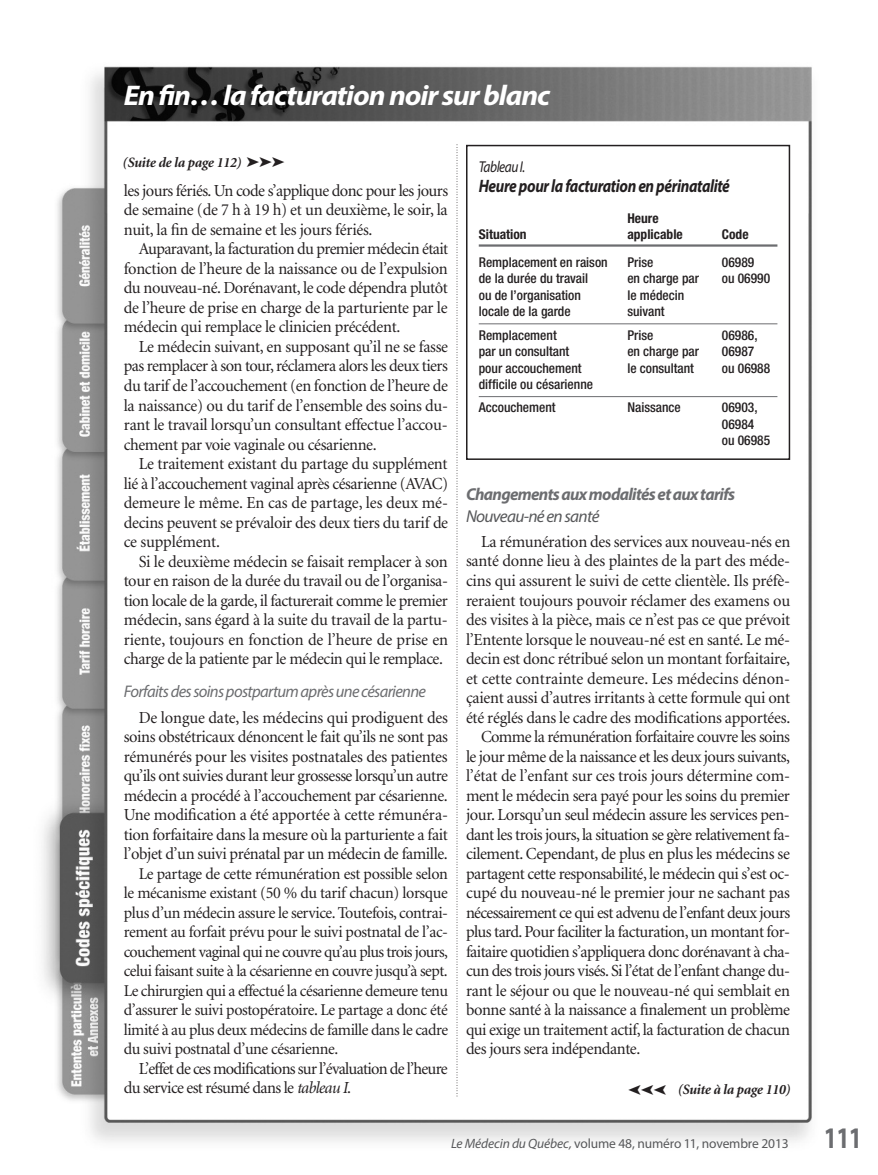
<style>
.page{position:relative;width:878px;height:1175px;background:#fff}
.page>*{position:absolute;margin:0;border:0;box-sizing:border-box;transform-origin:0 0}
.t1{font:700 30px "Myriad Pro";color:#6c6d70;scale:.8 1}
.t2{font:italic 700 28.5px "Myriad Pro";letter-spacing:-.035em;color:#fff;scale:1.05 1}
.t3{font:italic 700 18px "Myriad Pro";letter-spacing:-.025em;color:#231f20;scale:.85 1}
.t4{font:italic 700 17.25px "Myriad Pro";letter-spacing:-.04em;color:#6c6d70}
.t5{font:italic 17.25px "Myriad Pro";letter-spacing:-.04em;color:#57585a}
.t6{font:16.8px/19.5px "Minion";letter-spacing:-.025em;color:#231f20;text-align:justify}
.t7{font:16.8px/19.5px "Minion";letter-spacing:-.045em;color:#231f20}
.t8{font:italic 16.8px "Myriad Pro";letter-spacing:-.04em;color:#6c6d70}
.t9{font:16.8px "Minion";color:#231f20}
.t10{font:16.5px/19.5px "Minion";letter-spacing:-.025em;color:#231f20;text-align:justify}
.t11{font:italic 15.75px "Myriad Pro";letter-spacing:-.035em;color:#231f20;scale:.85 1}
.t12{font:italic 700 14.25px "Minion";letter-spacing:-.02em;color:#231f20}
.t13{font:14.25px "Zapf Dingbats";color:#231f20}
.t14{font:500 condensed 13.5px/16.5px "Helvetica Neue";color:#231f20}
.t15{font:13.5px "Myriad Pro";letter-spacing:-.01em;color:#57585a}
.t16{font:700 condensed 13.5px "Helvetica Neue";color:#231f20}
.s1{font-style:italic}
</style>
<div class="page">
<img style="left:43px;top:66px;width:769px;height:1076px">
<svg style="left:456px;top:145px;width:1px;height:952px"></svg>
<div style="left:122px;top:154px;width:320px;height:18px;background:#fff"></div>
<div style="left:466px;top:146px;width:323px;height:313px;background:#fff"></div>
<div style="left:466px;top:145px;width:324px;height:315px;border:2px solid #231f20"></div>
<hr style="left:478px;top:244px;width:299px;height:3px;background:#6c6d70">
<hr style="left:478px;top:323px;width:299px;height:1px;background:#6c6d70">
<hr style="left:478px;top:396px;width:299px;height:1px;background:#6c6d70">
<h2 class="t2" style="left:124px;top:84px;width:407px">En fin… la facturation noir sur blanc</h2>
<p class="t12" style="left:122px;top:157px;width:164px">(Suite de la page 112) ➤➤➤</p>
<p class="t6" style="left:124px;top:182px;width:326px">les jours fériés. Un code s’applique donc pour les jours de semaine (de 7 h à 19 h) et un deuxième, le soir, la nuit, la fin de semaine et les jours fériés.</p>
<p class="t6" style="left:124px;top:240px;width:326px;text-indent:15px">Auparavant, la facturation du premier médecin était fonction de l’heure de la naissance ou de l’expulsion du nouveau-né. Dorénavant, le code dépendra plutôt de l’heure de prise en charge de la parturiente par le médecin qui remplace le clinicien précédent.</p>
<p class="t6" style="left:124px;top:338px;width:326px;text-indent:15px">Le médecin suivant, en supposant qu’il ne se fasse pas remplacer à son tour, réclamera alors les deux tiers du tarif de l’accouchement (en fonction de l’heure de la naissance) ou du tarif de l’ensemble des soins du&shy;rant le travail lorsqu’un consultant effectue l’accou&shy;chement par voie vaginale ou césarienne.</p>
<p class="t6" style="left:124px;top:455px;width:326px;text-indent:15px">Le traitement existant du partage du supplément lié à l’accouchement vaginal après césarienne (AVAC) demeure le même. En cas de partage, les deux mé&shy;decins peuvent se prévaloir des deux tiers du tarif de ce supplément.</p>
<p class="t6" style="left:124px;top:553px;width:326px;text-indent:15px">Si le deuxième médecin se faisait remplacer à son tour en raison de la durée du travail ou de l’organisa&shy;tion locale de la garde, il facturerait comme le premier médecin, sans égard à la suite du travail de la partu&shy;riente, toujours en fonction de l’heure de prise en charge de la patiente par le médecin qui le remplace.</p>
<p class="t8" style="left:124px;top:685px;width:304px">Forfaits des soins postpartum après une césarienne</p>
<p class="t6" style="left:124px;top:708px;width:326px;text-indent:15px">De longue date, les médecins qui prodiguent des soins obstétricaux dénoncent le fait qu’ils ne sont pas rémunérés pour les visites postnatales des patientes qu’ils ont suivies durant leur grossesse lorsqu’un autre médecin a procédé à l’accouchement par césarienne.<br>Une modification a été apportée à cette rémunéra&shy;tion forfaitaire dans la mesure où la parturiente a fait l’objet d’un suivi prénatal par un médecin de famille.</p>
<p class="t10" style="left:124px;top:865px;width:326px;text-indent:15px">Le partage de cette rémunération est possible selon le mécanisme existant (50 % du tarif chacun) lorsque plus d’un médecin assure le service. Toutefois, contrai&shy;rement au forfait prévu pour le suivi postnatal de l’ac&shy;couchement vaginal qui ne couvre qu’au plus trois jours, celui faisant suite à la césarienne en couvre jusqu’à sept.<br>Le chirurgien qui a effectué la césarienne demeure tenu d’assurer le suivi postopératoire. Le partage a donc été limité à au plus deux médecins de famille dans le cadre du suivi postnatal d’une césarienne.</p>
<p class="t7" style="left:124px;top:1059px;width:325px;text-indent:15px">L’effet de ces modifications sur l’évaluation de l’heure du service est résumé dans le <span class="s1">tableau I</span>.</p>
<p class="t11" style="left:478px;top:160px;width:56px">Tableau I.</p>
<p class="t3" style="left:478px;top:179px;width:297px">Heure pour la facturation en périnatalité</p>
<p class="t16" style="left:627px;top:214px;width:33px">Heure</p>
<p class="t16" style="left:478px;top:229px;width:49px">Situation</p>
<p class="t16" style="left:627px;top:229px;width:57px">applicable</p>
<p class="t16" style="left:722px;top:229px;width:28px">Code</p>
<p class="t14" style="left:478px;top:255px;width:130px">Remplacement en raison</p>
<p class="t14" style="left:627px;top:255px;width:28px">Prise</p>
<p class="t14" style="left:722px;top:255px;width:34px">06989</p>
<p class="t14" style="left:478px;top:271px;width:111px">de la durée du travail</p>
<p class="t14" style="left:627px;top:271px;width:73px">en charge par</p>
<p class="t14" style="left:722px;top:271px;width:50px">ou 06990</p>
<p class="t14" style="left:478px;top:288px;width:104px">ou de l’organisation</p>
<p class="t14" style="left:627px;top:288px;width:58px">le médecin</p>
<p class="t14" style="left:478px;top:304px;width:93px">locale de la garde</p>
<p class="t14" style="left:627px;top:304px;width:39px">suivant</p>
<p class="t14" style="left:478px;top:328px;width:79px">Remplacement</p>
<p class="t14" style="left:627px;top:328px;width:28px">Prise</p>
<p class="t14" style="left:722px;top:328px;width:37px">06986,</p>
<p class="t14" style="left:478px;top:344px;width:92px">par un consultant</p>
<p class="t14" style="left:627px;top:344px;width:73px">en charge par</p>
<p class="t14" style="left:722px;top:344px;width:34px">06987</p>
<p class="t14" style="left:478px;top:361px;width:104px">pour accouchement</p>
<p class="t14" style="left:627px;top:361px;width:68px">le consultant</p>
<p class="t14" style="left:722px;top:361px;width:50px">ou 06988</p>
<p class="t14" style="left:478px;top:374px;width:116px;line-height:23.2px">difficile ou césarienne<br>Accouchement</p>
<p class="t14" style="left:627px;top:400px;width:55px">Naissance</p>
<p class="t14" style="left:722px;top:400px;width:50px">06903,<br>06984 ou 06985</p>
<p class="t4" style="left:466px;top:487px;width:271px">Changements aux modalités et aux tarifs</p>
<p class="t5" style="left:466px;top:510px;width:135px">Nouveau-né en santé</p>
<p class="t6" style="left:481px;top:533px;width:311px">La rémunération des services aux nouveau-nés en</p>
<p class="t6" style="left:466px;top:552px;width:326px">santé donne lieu à des plaintes de la part des méde-</p>
<p class="t6" style="left:466px;top:572px;width:325px">cins qui assurent le suivi de cette clientèle. Ils préfè-</p>
<p class="t6" style="left:466px;top:591px;width:326px">reraient toujours pouvoir réclamer des examens ou</p>
<p class="t6" style="left:466px;top:611px;width:326px">des visites à la pièce, mais ce n’est pas ce que prévoit</p>
<p class="t6" style="left:466px;top:631px;width:326px">l’Entente lorsque le nouveau-né est en santé. Le mé-</p>
<p class="t6" style="left:466px;top:650px;width:326px">decin est donc rétribué selon un montant forfaitaire,</p>
<p class="t9" style="left:466px;top:671px;width:326px">et cette contrainte demeure. Les médecins dénon-</p>
<p class="t6" style="left:466px;top:689px;width:326px">çaient aussi d’autres irritants à cette formule qui ont</p>
<p class="t6" style="left:466px;top:709px;width:326px">été réglés dans le cadre des modifications apportées.</p>
<p class="t6" style="left:481px;top:728px;width:310px">Comme la rémunération forfaitaire couvre les soins</p>
<p class="t6" style="left:466px;top:748px;width:325px">le jour même de la naissance et les deux jours suivants,</p>
<p class="t6" style="left:466px;top:767px;width:326px">l’état de l’enfant sur ces trois jours détermine com-</p>
<p class="t6" style="left:466px;top:787px;width:325px">ment le médecin sera payé pour les soins du premier</p>
<p class="t6" style="left:466px;top:806px;width:325px">jour. Lorsqu’un seul médecin assure les services pen-</p>
<p class="t6" style="left:466px;top:826px;width:326px">dant les trois jours, la situation se gère relativement fa-</p>
<p class="t6" style="left:466px;top:845px;width:325px">cilement. Cependant, de plus en plus les médecins se</p>
<p class="t6" style="left:466px;top:865px;width:325px">partagent cette responsabilité, le médecin qui s’est oc-</p>
<p class="t6" style="left:466px;top:884px;width:325px">cupé du nouveau-né le premier jour ne sachant pas</p>
<p class="t6" style="left:466px;top:904px;width:325px">nécessairement ce qui est advenu de l’enfant deux jours</p>
<p class="t6" style="left:466px;top:923px;width:325px">plus tard. Pour faciliter la facturation, un montant for-</p>
<p class="t6" style="left:466px;top:943px;width:325px">faitaire quotidien s’appliquera donc dorénavant à cha-</p>
<p class="t6" style="left:466px;top:962px;width:325px">cun des trois jours visés. Si l’état de l’enfant change du-</p>
<p class="t6" style="left:466px;top:982px;width:325px">rant le séjour ou que le nouveau-né qui semblait en</p>
<p class="t6" style="left:466px;top:1001px;width:326px">bonne santé à la naissance a finalement un problème</p>
<p class="t6" style="left:466px;top:1021px;width:325px">qui exige un traitement actif, la facturation de chacun</p>
<p class="t6" style="left:466px;top:1040px;width:176px">des jours sera indépendante.</p>
<p class="t12" style="left:677px;top:1083px;width:114px">(Suite à la page 110)</p>
<p class="t13" style="left:666px;top:1098px;width:40px;rotate:-180deg">➤➤➤</p>
<p class="t15" style="left:451px;top:1138px;width:339px"><span class="s1">Le Médecin du Québec,</span> volume 48, numéro 11, novembre 2013</p>
<h1 class="t1" style="left:823px;top:1126px;width:49px">111</h1>
</div>
